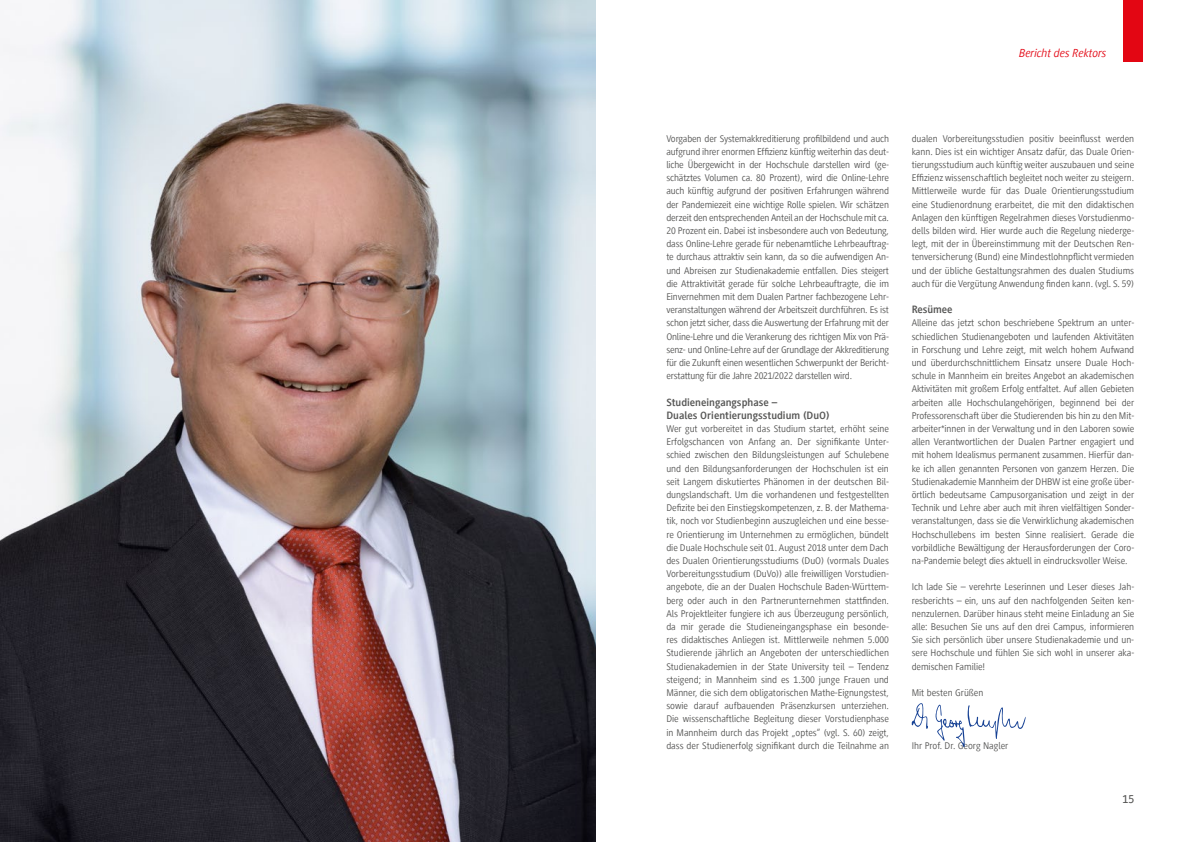
<style>
.page{position:relative;width:1191px;height:842px;background:#fff}
.page>*{position:absolute;margin:0;border:0;box-sizing:border-box;transform-origin:0 0}
.t1{font:italic 12px "Generis Sans Com";color:#e30613}
.t2{font:500 12px "Generis Sans Com";color:#575756}
.t3{font:700 11px/13.2px "Generis Sans Com";color:#575756}
.t4{font:10px/13.2px "Generis Sans Com";letter-spacing:-.005em;color:#575756;text-align:justify}
</style>
<div class="page">
<div style="left:1123px;top:0;width:19px;height:62px;background:#e30613"></div>
<svg style="left:935px;top:705px;width:90px;height:42px"></svg>
<svg style="left:911px;top:703px;width:17px;height:26px"></svg>
<img style="left:0;top:0;width:595px;height:842px">
<p class="t1" style="left:1019px;top:46px;width:89px">Bericht des Rektors</p>
<p class="t4" style="left:666px;top:132px;width:224px">Vorgaben der Systemakkreditierung profilbildend und auch aufgrund ihrer enormen Effizienz künftig weiterhin das deut&shy;liche Übergewicht in der Hochschule darstellen wird (ge&shy;schätztes Volumen ca. 80 Prozent), wird die Online-Lehre auch künftig aufgrund der positiven Erfahrungen während der Pandemiezeit eine wichtige Rolle spielen. Wir schätzen derzeit den entsprechenden Anteil an der Hochschule mit ca.<br>20 Prozent ein. Dabei ist insbesondere auch von Bedeutung, dass Online-Lehre gerade für nebenamtliche Lehrbeauftrag&shy;te durchaus attraktiv sein kann, da so die aufwendigen An&shy;und Abreisen zur Studienakademie entfallen. Dies steigert die Attraktivität gerade für solche Lehrbeauftragte, die im Einvernehmen mit dem Dualen Partner fachbezogene Lehr&shy;veranstaltungen während der Arbeitszeit durchführen. Es ist schon jetzt sicher, dass die Auswertung der Erfahrung mit der Online-Lehre und die Verankerung des richtigen Mix von Prä&shy;senz- und Online-Lehre auf der Grundlage der Akkreditierung für die Zukunft einen wesentlichen Schwerpunkt der Bericht&shy;erstattung für die Jahre 2021/2022 darstellen wird.</p>
<p class="t3" style="left:666px;top:395px;width:165px">Studieneingangsphase –<br>Duales Orientierungsstudium (DuO)</p>
<p class="t4" style="left:666px;top:422px;width:224px">Wer gut vorbereitet in das Studium startet, erhöht seine Erfolgschancen von Anfang an. Der signifikante Unter&shy;schied zwischen den Bildungsleistungen auf Schulebene und den Bildungsanforderungen der Hochschulen ist ein seit Langem diskutiertes Phänomen in der deutschen Bil&shy;dungslandschaft. Um die vorhandenen und festgestellten Defizite bei den Einstiegskompetenzen, z. B. der Mathema&shy;tik, noch vor Studienbeginn auszugleichen und eine besse&shy;re Orientierung im Unternehmen zu ermöglichen, bündelt die Duale Hochschule seit 01. August 2018 unter dem Dach des Dualen Orientierungsstudiums (DuO) (vormals Duales Vorbereitungsstudium (DuVo)) alle freiwilligen Vorstudien&shy;angebote, die an der Dualen Hochschule Baden-Württem&shy;berg oder auch in den Partnerunternehmen stattfinden.<br>Als Projektleiter fungiere ich aus Überzeugung persönlich, da mir gerade die Studieneingangsphase ein besonde&shy;res didaktisches Anliegen ist. Mittlerweile nehmen 5.000<br>Studierende jährlich an Angeboten der unterschiedlichen Studienakademien in der State University teil – Tendenz steigend; in Mannheim sind es 1.300 junge Frauen und Männer, die sich dem obligatorischen Mathe-Eignungstest, sowie darauf aufbauenden Präsenzkursen unterziehen.<br>Die wissenschaftliche Begleitung dieser Vorstudienphase in Mannheim durch das Projekt „optes“ (vgl. S. 60) zeigt, dass der Studienerfolg signifikant durch die Teilnahme an</p>
<p class="t4" style="left:911px;top:132px;width:224px">dualen Vorbereitungsstudien positiv beeinflusst werden kann. Dies ist ein wichtiger Ansatz dafür, das Duale Orien&shy;tierungsstudium auch künftig weiter auszubauen und seine Effizienz wissenschaftlich begleitet noch weiter zu steigern.<br>Mittlerweile wurde für das Duale Orientierungsstudium eine Studienordnung erarbeitet, die mit den didaktischen Anlagen den künftigen Regelrahmen dieses Vorstudienmo&shy;dells bilden wird. Hier wurde auch die Regelung niederge&shy;legt, mit der in Übereinstimmung mit der Deutschen Ren&shy;tenversicherung (Bund) eine Mindestlohnpflicht vermieden und der übliche Gestaltungsrahmen des dualen Studiums auch für die Vergütung Anwendung finden kann. (vgl. S. 59)</p>
<p class="t3" style="left:911px;top:303px;width:42px">Resümee</p>
<p class="t4" style="left:911px;top:317px;width:224px">Alleine das jetzt schon beschriebene Spektrum an unter&shy;schiedlichen Studienangeboten und laufenden Aktivitäten in Forschung und Lehre zeigt, mit welch hohem Aufwand und überdurchschnittlichem Einsatz unsere Duale Hoch&shy;schule in Mannheim ein breites Angebot an akademischen Aktivitäten mit großem Erfolg entfaltet. Auf allen Gebieten arbeiten alle Hochschulangehörigen, beginnend bei der Professorenschaft über die Studierenden bis hin zu den Mit&shy;arbeiter*innen in der Verwaltung und in den Laboren sowie allen Verantwortlichen der Dualen Partner engagiert und mit hohem Idealismus permanent zusammen. Hierfür dan&shy;ke ich allen genannten Personen von ganzem Herzen. Die Studienakademie Mannheim der DHBW ist eine große über&shy;örtlich bedeutsame Campusorganisation und zeigt in der Technik und Lehre aber auch mit ihren vielfältigen Sonder&shy;veranstaltungen, dass sie die Verwirklichung akademischen Hochschullebens im besten Sinne realisiert. Gerade die vorbildliche Bewältigung der Herausforderungen der Coro&shy;na-Pandemie belegt dies aktuell in eindrucksvoller Weise.</p>
<p class="t4" style="left:911px;top:581px;width:224px">Ich lade Sie – verehrte Leserinnen und Leser dieses Jah&shy;resberichts – ein, uns auf den nachfolgenden Seiten ken&shy;nenzulernen. Darüber hinaus steht meine Einladung an Sie alle: Besuchen Sie uns auf den drei Campus, informieren Sie sich persönlich über unsere Studienakademie und un&shy;sere Hochschule und fühlen Sie sich wohl in unserer aka&shy;demischen Familie!</p>
<p class="t4" style="left:911px;top:686px;width:73px">Mit besten Grüßen</p>
<p class="t4" style="left:911px;top:739px;width:98px">Ihr Prof. Dr. Georg Nagler</p>
<p class="t2" style="left:1122px;top:792px;width:13px">15</p>
</div>
